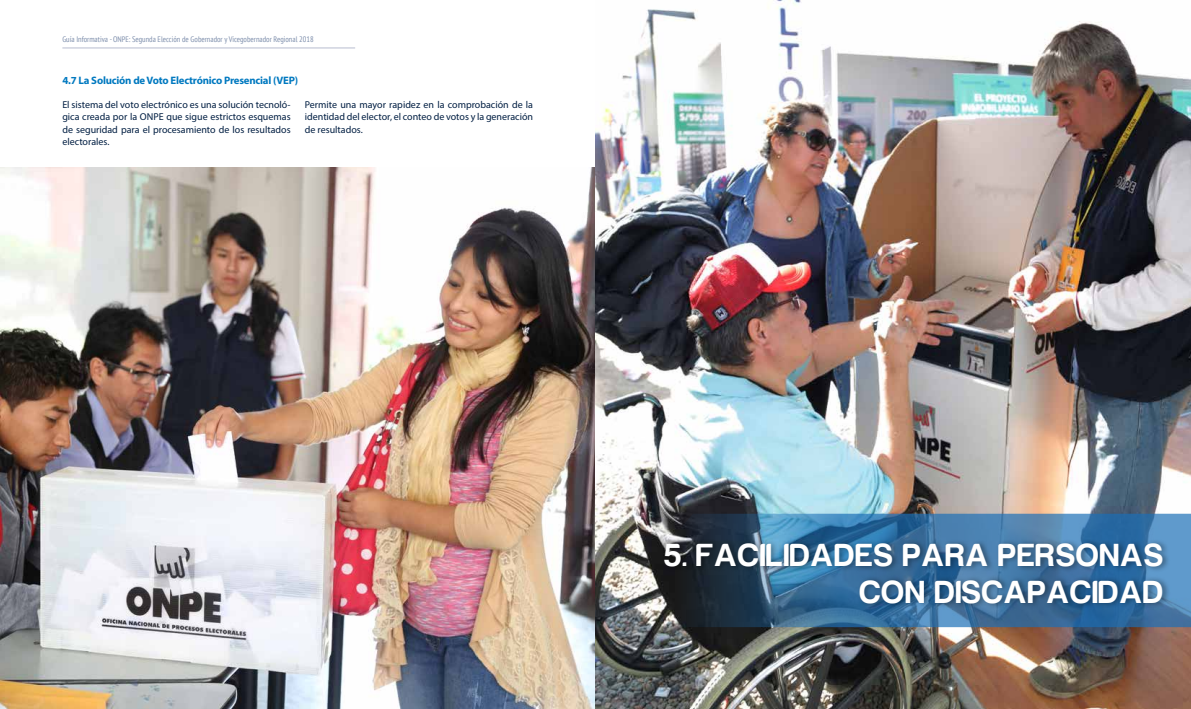
<style>
.page{position:relative;width:1191px;height:709px;background:#fff}
.page>*{position:absolute;margin:0;border:0;box-sizing:border-box;transform-origin:0 0}
.t1{font:33px/36px "Harabara";letter-spacing:.04em;color:#fff;text-align:right}
.t2{font:700 10.8px "Myriad Pro";letter-spacing:-.02em;color:#0079c0}
.t3{font:10px/12.5px "Myriad Pro";color:#001e42;text-align:justify}
.t4{font:condensed 8px "PT Sans";color:#7c8dab}
</style>
<div class="page">
<hr style="left:62px;top:47px;width:293px;height:1px;background:#b7bdcf">
<img style="left:1px;top:168px;width:594px;height:541px">
<img style="left:595px;top:0;width:596px;height:709px">
<img style="left:595px;top:513px;width:596px;height:114px">
<div style="left:662px;top:538px;width:508px;height:71px;background:#000;opacity:.4"></div>
<p class="t4" style="left:62px;top:34px;width:253px">Guía Informativa - ONPE: Segunda Elección de Gobernador y Vicegobernador Regional 2018</p>
<p class="t2" style="left:62px;top:73px;width:237px">4.7 La Solución de Voto Electrónico Presencial (VEP)</p>
<p class="t3" style="left:62px;top:98px;width:230px">El sistema del voto electrónico es una solución tecnoló&shy;gica creada por la ONPE que sigue estrictos esquemas de seguridad para el procesamiento de los resultados electorales.</p>
<p class="t3" style="left:305px;top:98px;width:230px">Permite una mayor rapidez en la comprobación de la identidad del elector, el conteo de votos y la generación de resultados.</p>
<h1 class="t1" style="left:665px;top:538px;width:500px">5. FACILIDADES PARA PERSONAS<br>CON DISCAPACIDAD</h1>
</div>
